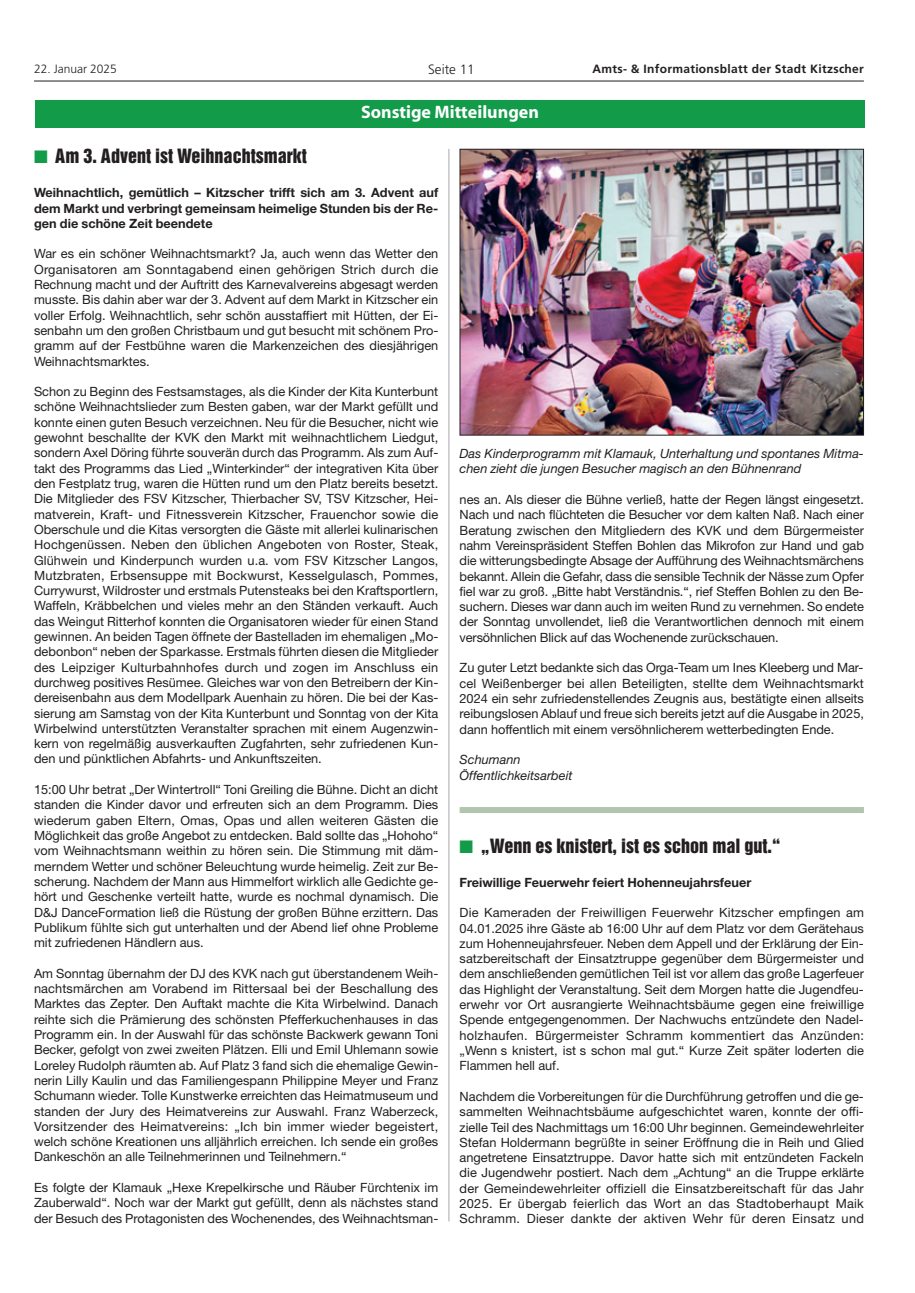
<style>
.page{position:relative;width:915px;height:1293px;background:#fff}
.page>*{position:absolute;margin:0;border:0;box-sizing:border-box;transform-origin:0 0}
.t1{font:18px "Helvetica Inserat";color:#231f20}
.t2{font:700 18px "Myriad";color:#fff}
.t3{font:300 13.5px "Frutiger";color:#231f20}
.t4{font:12.75px/15.3px "Helvetica Neue";color:#231f20;text-align:justify}
.t5{font:700 12.75px/15.3px "Helvetica Neue";color:#231f20;text-align:justify}
.t6{font:italic 12.75px/15.3px "Helvetica Neue";color:#231f20}
.t7{font:700 12px "Frutiger";letter-spacing:.025em;color:#231f20}
.t8{font:300 12px "Frutiger";color:#231f20}
.s1{color:#129b49}
</style>
<div class="page">
<hr style="left:34px;top:81px;width:829px;height:1px;background:#231f20">
<div style="left:35px;top:100px;width:829px;height:28px;background:#129b49"></div>
<img style="left:461px;top:151px;width:400px;height:282px">
<div style="left:459px;top:149px;width:404px;height:286px;border:1px solid #231f20"></div>
<hr style="left:448px;top:149px;width:1px;height:1072px;background:#a8a9ad">
<div style="left:459px;top:807px;width:404px;height:6px;background:#b2c5af"></div>
<p class="t8" style="left:34px;top:64px;width:84px">22. Januar 2025</p>
<p class="t3" style="left:428px;top:64px;width:48px">Seite 11</p>
<p class="t7" style="left:592px;top:64px;width:273px">Amts- &amp; Informationsblatt der Stadt Kitzscher</p>
<h1 class="t2" style="left:361px;top:106px;width:179px">Sonstige Mitteilungen</h1>
<h1 class="t1" style="left:34px;top:149px;width:274px"><span class="s1">■</span> Am 3. Advent ist Weihnachtsmarkt</h1>
<p class="t5" style="left:34px;top:186px;width:405px">Weihnachtlich, gemütlich – Kitzscher trifft sich am 3. Advent auf dem Markt und verbringt gemeinsam heimelige Stunden bis der Re&shy;gen die schöne Zeit beendete</p>
<p class="t4" style="left:34px;top:247px;width:405px">War es ein schöner Weihnachtsmarkt? Ja, auch wenn das Wetter den Organisatoren am Sonntagabend einen gehörigen Strich durch die Rechnung macht und der Auftritt des Karnevalvereins abgesagt werden musste. Bis dahin aber war der 3. Advent auf dem Markt in Kitzscher ein voller Erfolg. Weihnachtlich, sehr schön ausstaffiert mit Hütten, der Ei&shy;senbahn um den großen Christbaum und gut besucht mit schönem Pro&shy;gramm auf der Festbühne waren die Markenzeichen des diesjährigen Weihnachtsmarktes.</p>
<p class="t4" style="left:34px;top:385px;width:405px">Schon zu Beginn des Festsamstages, als die Kinder der Kita Kunterbunt schöne Weihnachtslieder zum Besten gaben, war der Markt gefüllt und konnte einen guten Besuch verzeichnen. Neu für die Besucher, nicht wie gewohnt beschallte der KVK den Markt mit weihnachtlichem Liedgut, sondern Axel Döring führte souverän durch das Programm. Als zum Auf&shy;takt des Programms das Lied „Winterkinder“ der integrativen Kita über den Festplatz trug, waren die Hütten rund um den Platz bereits besetzt.<br>Die Mitglieder des FSV Kitzscher, Thierbacher SV, TSV Kitzscher, Hei&shy;matverein, Kraft- und Fitnessverein Kitzscher, Frauenchor sowie die Oberschule und die Kitas versorgten die Gäste mit allerlei kulinarischen Hochgenüssen. Neben den üblichen Angeboten von Roster, Steak, Glühwein und Kinderpunch wurden u.a. vom FSV Kitzscher Langos, Mutzbraten, Erbsensuppe mit Bockwurst, Kesselgulasch, Pommes, Currywurst, Wildroster und erstmals Putensteaks bei den Kraftsportlern, Waffeln, Kräbbelchen und vieles mehr an den Ständen verkauft. Auch das Weingut Ritterhof konnten die Organisatoren wieder für einen Stand gewinnen. An beiden Tagen öffnete der Bastelladen im ehemaligen „Mo&shy;debonbon“ neben der Sparkasse. Erstmals führten diesen die Mitglieder des Leipziger Kulturbahnhofes durch und zogen im Anschluss ein durchweg positives Resümee. Gleiches war von den Betreibern der Kin&shy;dereisenbahn aus dem Modellpark Auenhain zu hören. Die bei der Kas&shy;sierung am Samstag von der Kita Kunterbunt und Sonntag von der Kita Wirbelwind unterstützten Veranstalter sprachen mit einem Augenzwin&shy;kern von regelmäßig ausverkauften Zugfahrten, sehr zufriedenen Kun&shy;den und pünktlichen Abfahrts- und Ankunftszeiten.</p>
<p class="t4" style="left:34px;top:783px;width:405px">15:00 Uhr betrat „Der Wintertroll“ Toni Greiling die Bühne. Dicht an dicht standen die Kinder davor und erfreuten sich an dem Programm. Dies wiederum gaben Eltern, Omas, Opas und allen weiteren Gästen die Möglichkeit das große Angebot zu entdecken. Bald sollte das „Hohoho“ vom Weihnachtsmann weithin zu hören sein. Die Stimmung mit däm&shy;merndem Wetter und schöner Beleuchtung wurde heimelig. Zeit zur Be&shy;scherung. Nachdem der Mann aus Himmelfort wirklich alle Gedichte ge&shy;hört und Geschenke verteilt hatte, wurde es nochmal dynamisch. Die D&amp;J DanceFormation ließ die Rüstung der großen Bühne erzittern. Das Publikum fühlte sich gut unterhalten und der Abend lief ohne Probleme mit zufriedenen Händlern aus.</p>
<p class="t4" style="left:34px;top:967px;width:405px">Am Sonntag übernahm der DJ des KVK nach gut überstandenem Weih&shy;nachtsmärchen am Vorabend im Rittersaal bei der Beschallung des Marktes das Zepter. Den Auftakt machte die Kita Wirbelwind. Danach reihte sich die Prämierung des schönsten Pfefferkuchenhauses in das Programm ein. In der Auswahl für das schönste Backwerk gewann Toni Becker, gefolgt von zwei zweiten Plätzen. Elli und Emil Uhlemann sowie Loreley Rudolph räumten ab. Auf Platz 3 fand sich die ehemalige Gewin&shy;nerin Lilly Kaulin und das Familiengespann Philippine Meyer und Franz Schumann wieder. Tolle Kunstwerke erreichten das Heimatmuseum und standen der Jury des Heimatvereins zur Auswahl. Franz Waberzeck, Vorsitzender des Heimatvereins: „Ich bin immer wieder begeistert, welch schöne Kreationen uns alljährlich erreichen. Ich sende ein großes Dankeschön an alle Teilnehmerinnen und Teilnehmern.“</p>
<p class="t4" style="left:34px;top:1181px;width:405px">Es folgte der Klamauk „Hexe Krepelkirsche und Räuber Fürchtenix im Zauberwald“. Noch war der Markt gut gefüllt, denn als nächstes stand der Besuch des Protagonisten des Wochenendes, des Weihnachtsman-</p>
<p class="t6" style="left:459px;top:447px;width:405px">Das Kinderprogramm mit Klamauk, Unterhaltung und spontanes Mitma&shy;chen zieht die jungen Besucher magisch an den Bühnenrand</p>
<p class="t4" style="left:459px;top:493px;width:405px">nes an. Als dieser die Bühne verließ, hatte der Regen längst eingesetzt.<br>Nach und nach flüchteten die Besucher vor dem kalten Naß. Nach einer Beratung zwischen den Mitgliedern des KVK und dem Bürgermeister nahm Vereinspräsident Steffen Bohlen das Mikrofon zur Hand und gab die witterungsbedingte Absage der Aufführung des Weihnachtsmärchens bekannt. Allein die Gefahr, dass die sensible Technik der Nässe zum Opfer fiel war zu groß. „Bitte habt Verständnis.“, rief Steffen Bohlen zu den Be&shy;suchern. Dieses war dann auch im weiten Rund zu vernehmen. So endete der Sonntag unvollendet, ließ die Verantwortlichen dennoch mit einem versöhnlichen Blick auf das Wochenende zurückschauen.</p>
<p class="t4" style="left:459px;top:661px;width:405px">Zu guter Letzt bedankte sich das Orga-Team um Ines Kleeberg und Mar&shy;cel Weißenberger bei allen Beteiligten, stellte dem Weihnachtsmarkt 2024 ein sehr zufriedenstellendes Zeugnis aus, bestätigte einen allseits reibungslosen Ablauf und freue sich bereits jetzt auf die Ausgabe in 2025, dann hoffentlich mit einem versöhnlicherem wetterbedingten Ende.</p>
<p class="t6" style="left:459px;top:753px;width:114px">Schumann<br>Öffentlichkeitsarbeit</p>
<h1 class="t1" style="left:459px;top:838px;width:323px"><span class="s1">■</span> „Wenn es knistert, ist es schon mal gut.“</h1>
<p class="t5" style="left:459px;top:875px;width:293px">Freiwillige Feuerwehr feiert Hohenneujahrsfeuer</p>
<p class="t4" style="left:459px;top:906px;width:405px">Die Kameraden der Freiwilligen Feuerwehr Kitzscher empfingen am 04.01.2025 ihre Gäste ab 16:00 Uhr auf dem Platz vor dem Gerätehaus zum Hohenneujahrsfeuer. Neben dem Appell und der Erklärung der Ein&shy;satzbereitschaft der Einsatztruppe gegenüber dem Bürgermeister und dem anschließenden gemütlichen Teil ist vor allem das große Lagerfeuer das Highlight der Veranstaltung. Seit dem Morgen hatte die Jugendfeu&shy;erwehr vor Ort ausrangierte Weihnachtsbäume gegen eine freiwillige Spende entgegengenommen. Der Nachwuchs entzündete den Nadel&shy;holzhaufen. Bürgermeister Schramm kommentiert das Anzünden: „Wenn s knistert, ist s schon mal gut.“ Kurze Zeit später loderten die Flammen hell auf.</p>
<p class="t4" style="left:459px;top:1090px;width:405px">Nachdem die Vorbereitungen für die Durchführung getroffen und die ge&shy;sammelten Weihnachtsbäume aufgeschichtet waren, konnte der offi&shy;zielle Teil des Nachmittags um 16:00 Uhr beginnen. Gemeindewehrleiter Stefan Holdermann begrüßte in seiner Eröffnung die in Reih und Glied angetretene Einsatztruppe. Davor hatte sich mit entzündeten Fackeln die Jugendwehr postiert. Nach dem „Achtung“ an die Truppe erklärte der Gemeindewehrleiter offiziell die Einsatzbereitschaft für das Jahr 2025. Er übergab feierlich das Wort an das Stadtoberhaupt Maik Schramm. Dieser dankte der aktiven Wehr für deren Einsatz und</p>
</div>
